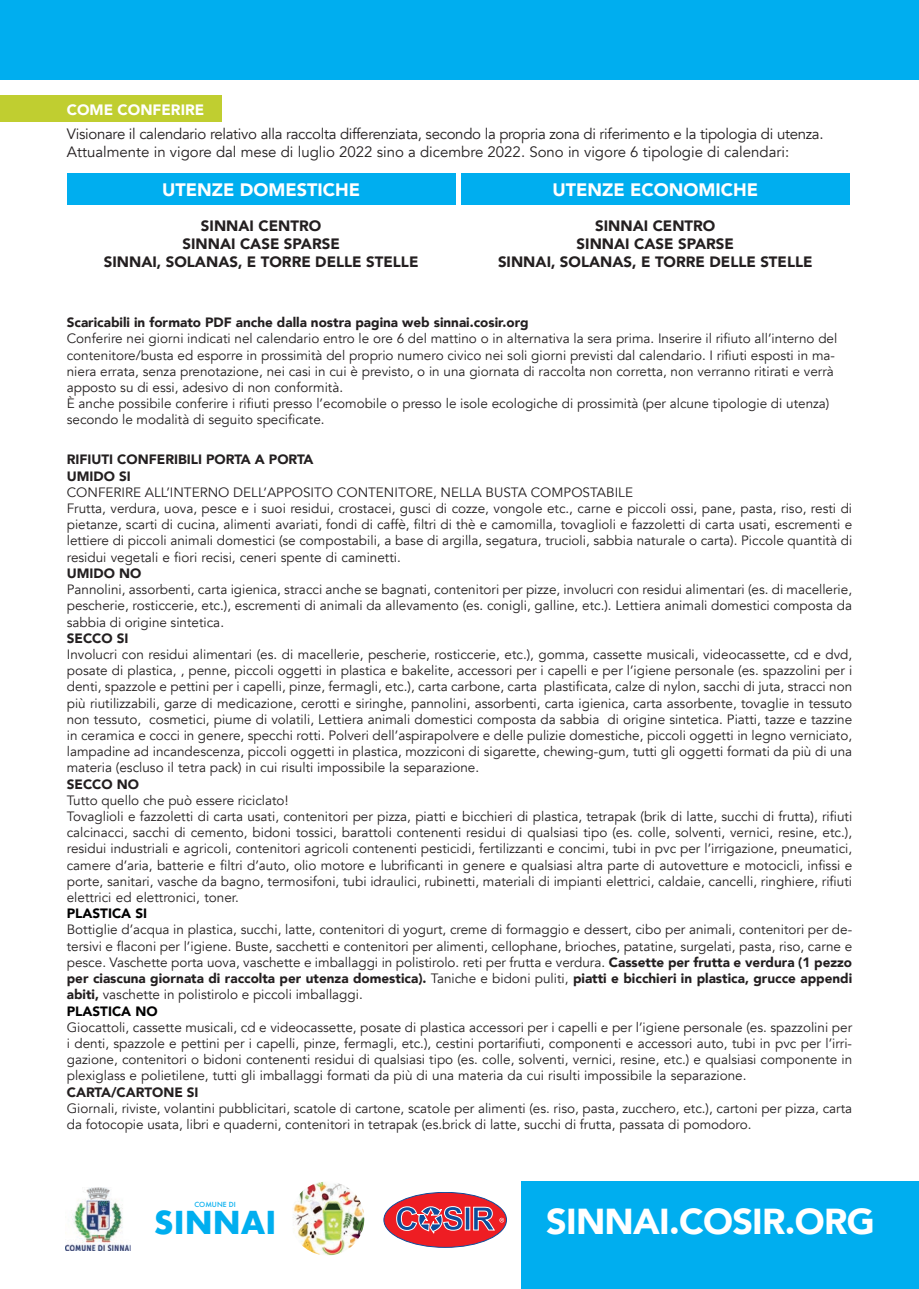
<style>
.page{position:relative;width:919px;height:1289px;background:#fff}
.page>*{position:absolute;margin:0;border:0;box-sizing:border-box;transform-origin:0 0}
.t1{font:900 36px "Avenir";letter-spacing:-.02em;color:#fff}
.t2{font:700 30.75px "Futura";color:#00aeef}
.t3{font:900 18px "Avenir";color:#fff}
.t4{font:15px/18px "Avenir";letter-spacing:-.02em;color:#231f20}
.t5{font:900 15px/18px "Avenir";color:#231f20;text-align:center}
.t6{font:900 15px "Avenir";color:#fff}
.t7{font:13.5px/16.2px "Avenir";color:#231f20}
.t8{font:900 13.5px/16.2px "Avenir";color:#231f20}
.t9{font:900 13.5px "Avenir";color:#000001}
.t10{font:500 6.9px "Futura";color:#00aeef}
.s1{font-weight:900}
.s2{font-weight:900;color:#000001}
</style>
<div class="page">
<div style="left:0;top:0;width:918px;height:80px;background:#00aeef"></div>
<div style="left:520px;top:1181px;width:398px;height:107px;background:#00aeef"></div>
<img style="left:65px;top:1187px;width:66px;height:63px">
<img style="left:293px;top:1182px;width:71px;height:73px">
<div style="left:384px;top:1192px;width:122px;height:55px;background:#ee1d23;border-radius:50%"></div>
<div style="left:384px;top:1192px;width:122px;height:55px;border:1px solid #0d4d9b;border-radius:50%"></div>
<svg style="left:465px;top:1206px;width:5px;height:24px"></svg>
<svg style="left:396px;top:1206px;width:66px;height:28px"></svg>
<svg style="left:473px;top:1206px;width:31px;height:24px"></svg>
<div style="left:0;top:96px;width:221px;height:26px;background:#c0ce30"></div>
<div style="left:67px;top:173px;width:388px;height:32px;background:#00aeef"></div>
<div style="left:461px;top:173px;width:388px;height:32px;background:#00aeef"></div>
<p class="t6" style="left:67px;top:97px;width:139px">COME CONFERIRE</p>
<p class="t4" style="left:67px;top:125px;width:758px">Visionare il calendario relativo alla raccolta differenziata, secondo la propria zona di riferimento lae tipologia di utenza.<br>Attualmente in vigore dal mese di luglio 2022 sino a dicembre 2022. Sono in vigore 6 tipologie di calendari:</p>
<h3 class="t3" style="left:162px;top:174px;width:199px">UTENZE DOMESTICHE</h3>
<h3 class="t3" style="left:552px;top:174px;width:207px">UTENZE ECONOMICHE</h3>
<p class="t5" style="left:104px;top:216px;width:316px">SINNAI CENTRO<br>SINNAI CASE SPARSE<br>SINNAI, SOLANAS E, TORRE DELLE STELLE</p>
<p class="t5" style="left:498px;top:216px;width:316px">SINNAI CENTRO<br>SINNAI CASE SPARSE<br>SINNAI, SOLANAS E, TORRE DELLE STELLE</p>
<p class="t8" style="left:67px;top:314px;width:463px">Scaricabili in formato PDF anche dalla nostra pagina web sinnai.cosir.org</p>
<p class="t7" style="left:67px;top:331px;width:772px">Conferire nei giorni indicati nel calendario entro le ore 6 del mattino ino alternativa la sera prima. Inserire il rifiuto all’interno del</p>
<p class="t7" style="left:67px;top:363px;width:768px">niera errata, senza prenotazione, nei casi in cui è previsto ino, una giornata di raccolta non corretta, non verranno ritirati e verrà</p>
<p class="t7" style="left:67px;top:347px;width:769px">contenitore/busta ed esporre in prossimità del proprio numero civico nei soli giorni previsti dal calendario I. rifiuti esposti in ma-</p>
<p class="t7" style="left:67px;top:379px;width:764px">apposto su di essi, adesivo di non conformità.<br>È anche possibile conferire i rifiuti presso ’l ecomobile o presso le isole ecologiche di prossimità (per alcune tipologie di utenza( secondo le modalità di seguito specificate.</p>
<p class="t8" style="left:67px;top:451px;width:248px">RIFIUTI CONFERIBILI PORTA A PORTA<br>UMIDO SI</p>
<p class="t7" style="left:67px;top:484px;width:786px">CONFERIRE ALL’INTERNO DELL’APPOSITO CONTENITORE, NELLA BUSTA COMPOSTABILE<br>Frutta, verdura, uova, pesce ie suoi residui, crostacei, gusci di cozze, vongole etc., carne e piccoli ossi, pane, pasta, riso, resti di pietanze, scarti di cucina, alimenti avariati, fondi di caffè, filtri di thè e camomilla, tovaglioli e fazzoletti di carta usati, escrementi e lettiere di piccoli animali domestici (se compostabili a, base di argilla, segatura, trucioli, sabbia naturale o carta .) Piccole quantità di residui vegetali e fiori recisi, ceneri spente di caminetti.</p>
<p class="t8" style="left:67px;top:564px;width:76px">UMIDO NO</p>
<p class="t7" style="left:67px;top:581px;width:786px;text-align:justify">Pannolini, assorbenti, carta igienica, stracci anche se bagnati, contenitori per pizze, involucri con residui alimentari (es. di macellerie, pescherie, rosticcerie, etc ,). escrementi di animali da allevamento (es. conigli, galline, etc .). Lettiera animali domestici composta da sabbia di origine sintetica.</p>
<p class="t8" style="left:67px;top:629px;width:63px">SECCO SI</p>
<p class="t7" style="left:67px;top:646px;width:786px;text-align:right">Involucri con residui alimentari (es. di macellerie, pescherie, rosticcerie, etc ,). gomma, cassette musicali, videocassette, cd e dvd, posate di plastica ,, penne, piccoli oggetti in plastica e bakelite, accessori per i capelli e per ’l igiene personale (es. spazzolini per i plastificata, calze di nylon, sacchi di juta, stracci non</p>
<p class="t7" style="left:67px;top:679px;width:471px">denti, spazzole e pettini per i capelli, pinze, fermagli, etc ,). carta carbone, carta</p>
<p class="t7" style="left:67px;top:695px;width:786px">più riutilizzabili, garze di medicazione, cerotti e siringhe, pannolini, assorbenti, carta igienica, carta assorbente, tovaglie in tessuto</p>
<p class="t7" style="left:607px;top:711px;width:246px">di origine sintetica. Piatti, tazze e tazzine</p>
<p class="t7" style="left:149px;top:711px;width:451px">cosmetici, piume di volatili, Lettiera animali domestici composta da sabbia</p>
<p class="t7" style="left:67px;top:711px;width:786px">non tessuto,<br>in ceramica e cocci in genere, specchi rotti. Polveri dell’aspirapolvere e delle pulizie domestiche, piccoli oggetti in legno verniciato, lampadine ad incandescenza, piccoli oggetti in plastica, mozziconi di sigarette, chewing-gum, tutti gli oggetti formati da più di una materia (escluso il tetra pack) in cui risulti impossibile la separazione.</p>
<p class="t8" style="left:67px;top:775px;width:74px">SECCO NO</p>
<p class="t7" style="left:67px;top:792px;width:787px">Tutto quello che può essere riciclato!<br>Tovaglioli e fazzoletti di carta usati, contenitori per pizza, piatti e bicchieri di plastica, tetrapak (brik di latte, succhi di frutta ,) rifiuti calcinacci, sacchi di cemento, bidoni tossici, barattoli contenenti residui di qualsiasi tipo (es. colle, solventi, vernici, resine, etc ,(. residui industriali e agricoli, contenitori agricoli contenenti pesticidi, fertilizzanti e concimi, tubi in pvc per ’l irrigazione, pneumatici, camere d’aria, batterie e filtri d’auto, olio motore e lubrificanti in genere e qualsiasi altra parte di autovetture e motocicli, infissi e porte, sanitari, vasche da bagno, termosifoni, tubi idraulici, rubinetti, materiali di impianti elettrici, caldaie, cancelli, ringhiere, rifiuti elettrici ed elettronici, toner.</p>
<p class="t9" style="left:67px;top:902px;width:82px">PLASTICA SI</p>
<p class="t7" style="left:67px;top:938px;width:786px">tersivi e flaconi per ’l igiene. Buste, sacchetti e contenitori per alimenti, cellophane, brioches, patatine, surgelati, pasta, riso, carne e</p>
<p class="t7" style="left:67px;top:922px;width:786px">Bottiglie d’acqua in plastica, succhi, latte, contenitori di yogurt, creme di formaggio e dessert, cibo per animali, contenitori per de-</p>
<p class="t7" style="left:67px;top:954px;width:786px">pesce. Vaschette porta uova, vaschette e imballaggi in polistirolo. reti per frutta e verdura. <span class="s1">Cassette per frutta e verdura 1( pezzo per ciascuna giornata di raccolta per utenza domestica .)</span> Taniche e bidoni puliti, <span class="s1">piatti e bicchieri in plastica, grucce appendi abiti,</span> vaschette in polistirolo e piccoli imballaggi.<br><span class="s2">PLASTICA NO</span></p>
<p class="t7" style="left:67px;top:1019px;width:786px">Giocattoli, cassette musicali, cd e videocassette, posate di plastica accessori per i capelli e per ’l igiene personale (es. spazzolini per</p>
<p class="t7" style="left:67px;top:1051px;width:787px">gazione, contenitori o bidoni contenenti residui di qualsiasi tipo (es. colle, solventi, vernici, resine, etc e) . qualsiasi componente in</p>
<p class="t7" style="left:67px;top:1035px;width:786px">i denti, spazzole e pettini per i capelli, pinze, fermagli, etc ,). cestini portarifiuti, componenti e accessori auto, tubi in pvc per ’l irri-</p>
<p class="t7" style="left:67px;top:1067px;width:681px">plexiglass e polietilene, tutti gli imballaggi formati da più di una materia da cui risulti impossibile la separazione.</p>
<p class="t8" style="left:67px;top:1083px;width:133px">CARTA/CARTONE SI</p>
<p class="t7" style="left:67px;top:1100px;width:786px">Giornali, riviste, volantini pubblicitari, scatole di cartone, scatole per alimenti (es. riso, pasta, zucchero, etc ,). cartoni per pizza, carta da fotocopie usata, libri e quaderni, contenitori in tetrapak (es.brick di latte, succhi di frutta, passata di pomodoro.</p>
<p class="t10" style="left:194px;top:1199px;width:43px">COMUNE DI</p>
<h2 class="t2" style="left:154px;top:1199px;width:124px">SINNAI</h2>
<h1 class="t1" style="left:546px;top:1190px;width:330px">SINNAI.COSIR.ORG</h1>
</div>
